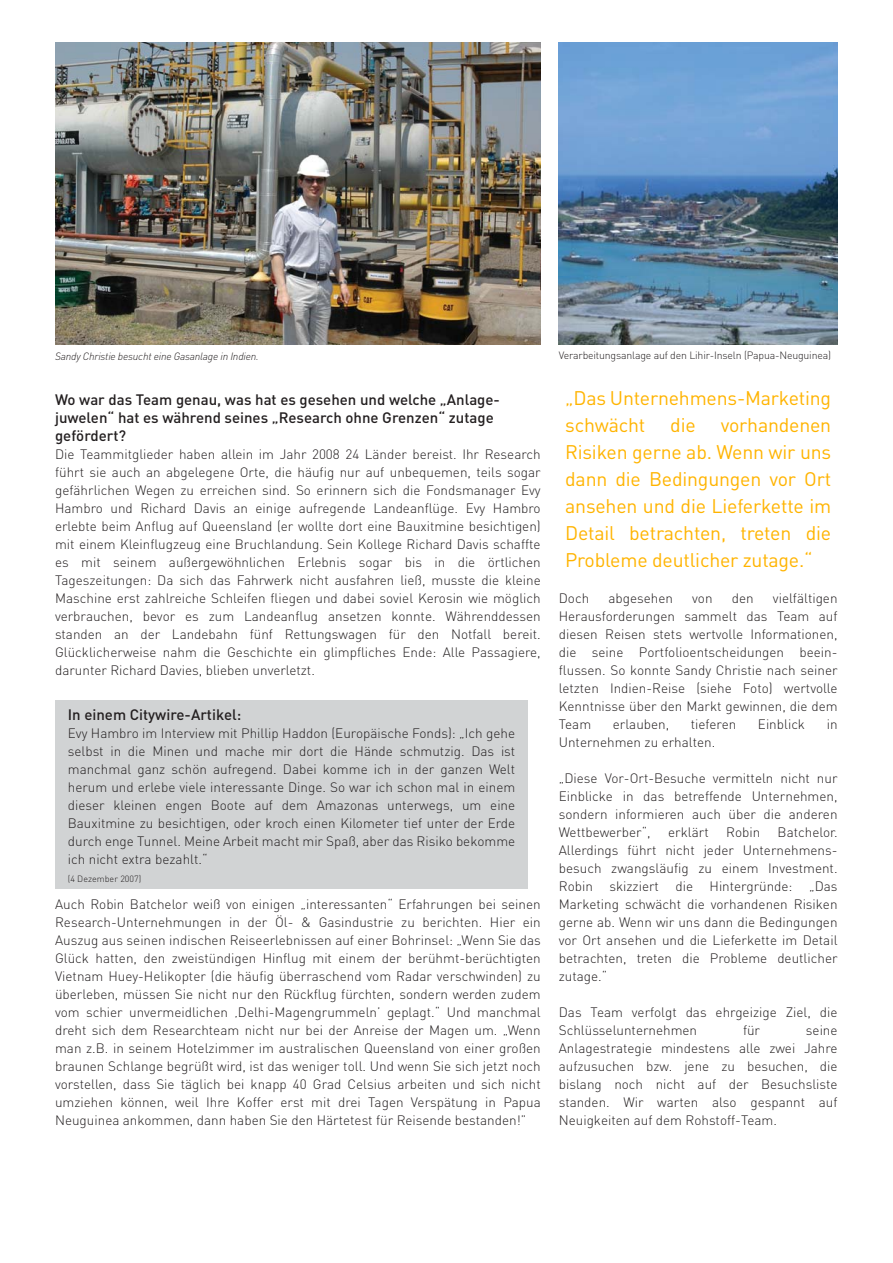
<style>
.page{position:relative;width:893px;height:1263px;background:#fff}
.page>*{position:absolute;margin:0;border:0;box-sizing:border-box;transform-origin:0 0}
.t1{font:19.5px/27px "DIN";letter-spacing:-.01em;color:#ffb400}
.t2{font:500 15px/18px "DIN";color:#231f20}
.t3{font:300 13.5px/18px "DIN";color:#231f20;text-align:justify}
.t4{font:300 10.5px "DIN";letter-spacing:-.015em;color:#231f20}
.t5{font:italic 300 10.5px "DIN";letter-spacing:-.02em;color:#231f20}
.t6{font:300 9px "DIN";color:#231f20}
</style>
<div class="page">
<div style="left:55px;top:701px;width:473px;height:188px;background:#d1d3d4"></div>
<img style="left:559px;top:43px;width:278px;height:302px">
<img style="left:55px;top:43px;width:486px;height:302px">
<p class="t5" style="left:55px;top:352px;width:205px">Sandy Christie besucht eine Gasanlage in Indien.</p>
<p class="t4" style="left:559px;top:352px;width:274px">Verarbeitungsanlage auf den Lihir-Inseln (Papua-Neuguinea)</p>
<h1 class="t1" style="left:565px;top:387px;width:267px">„Das Unternehmens-Marketing schwächt</h1>
<p class="t2" style="left:55px;top:392px;width:446px">Wo war das Team genau, was hat es gesehen und welche „Anlage&shy;juwelen“ hat es während seines „Research ohne Grenzen“ zutage gefördert?</p>
<p class="t3" style="left:55px;top:447px;width:487px">Die Teammitglieder haben allein im Jahr 2008 24 Länder bereist. Ihr Research führt sie auch an abgelegene Orte, die häufig nur auf unbequemen, teils sogar gefährlichen Wegen zu erreichen sind. So erinnern sich die Fondsmanager Evy Hambro und Richard Davis an einige aufregende Landeanflüge. Evy Hambro erlebte beim Anflug auf Queensland (er wollte dort eine Bauxitmine besichtigen) mit einem Kleinflugzeug eine Bruchlandung. Sein Kollege Richard Davis schaffte es mit seinem außergewöhnlichen Erlebnis sogar bis in die örtlichen Tageszeitungen: Da sich das Fahrwerk nicht ausfahren ließ, musste die kleine Maschine erst zahlreiche Schleifen fliegen und dabei soviel Kerosin wie möglich verbrauchen, bevor es zum Landeanflug ansetzen konnte. Währenddessen standen an der Landebahn fünf Rettungswagen für den Notfall bereit.<br>Glücklicherweise nahm die Geschichte ein glimpfliches Ende: Alle Passagiere, darunter Richard Davies, blieben unverletzt.</p>
<h1 class="t1" style="left:670px;top:414px;width:27px">die</h1>
<h1 class="t1" style="left:565px;top:414px;width:267px;text-align:justify;text-indent:156px">vorhandenen Risiken gerne ab. Wenn wir uns dann die Bedingungen vor Ort ansehen und die Lieferkette im Detail betrachten, treten die Probleme deutlicher zutage.“</h1>
<p class="t3" style="left:559px;top:591px;width:32px">Doch</p>
<p class="t3" style="left:608px;top:591px;width:66px">abgesehen</p>
<p class="t3" style="left:692px;top:591px;width:22px">von</p>
<p class="t3" style="left:732px;top:591px;width:23px">den</p>
<p class="t3" style="left:559px;top:591px;width:280px;text-indent:214px">vielfältigen Herausforderungen sammelt das Team auf diesen Reisen stets wertvolle Informationen, die seine Portfolioentscheidungen beein&shy;flussen. So konnte Sandy Christie nach seiner letzten Indien-Reise (siehe Foto) wertvolle Kenntnisse über den Markt gewinnen, die dem Team</p>
<p class="t2" style="left:68px;top:707px;width:175px">In einem Citywire-Artikel:</p>
<p class="t3" style="left:68px;top:726px;width:449px">Evy Hambro im Interview mit Phillip Haddon (Europäische Fonds): „Ich gehe selbst in die Minen und mache mir dort die Hände schmutzig. Das ist manchmal ganz schön aufregend. Dabei komme ich in der ganzen Welt herum und erlebe viele interessante Dinge. So war ich schon mal in einem dieser kleinen engen Boote auf dem Amazonas unterwegs, um eine Bauxitmine zu besichtigen, oder kroch einen Kilometer tief unter der Erde durch enge Tunnel. Meine Arbeit macht mir Spaß, aber das Risiko bekomme ich nicht extra bezahlt.“</p>
<p class="t6" style="left:68px;top:876px;width:75px">(4 Dezember 2007)</p>
<p class="t3" style="left:613px;top:717px;width:58px">erlauben,</p>
<p class="t3" style="left:691px;top:717px;width:47px">tieferen</p>
<p class="t3" style="left:758px;top:717px;width:49px">Einblick</p>
<p class="t3" style="left:827px;top:717px;width:12px">in</p>
<p class="t3" style="left:559px;top:735px;width:158px">Unternehmen zu erhalten.</p>
<p class="t3" style="left:559px;top:771px;width:280px">„Diese Vor-Ort-Besuche vermitteln nicht nur Einblicke in das betreffende Unternehmen, sondern informieren auch über die anderen Wettbewerber“,</p>
<p class="t3" style="left:559px;top:825px;width:280px;text-indent:219px">Batchelor.<br>Allerdings führt nicht jeder Unternehmens&shy;besuch zwangsläufig zu einem Investment.<br>Robin skizziert die Hintergründe: „Das Marketing schwächt die vorhandenen Risiken gerne ab. Wenn wir uns dann die Bedingungen vor Ort ansehen und die Lieferkette im Detail betrachten, treten die Probleme deutlicher zutage.“</p>
<p class="t3" style="left:559px;top:1005px;width:280px">Das Team verfolgt das ehrgeizige Ziel, die<br>Schlüsselunternehmen</p>
<p class="t3" style="left:668px;top:825px;width:42px">erklärt</p>
<p class="t3" style="left:726px;top:825px;width:36px">Robin</p>
<p class="t3" style="left:55px;top:897px;width:487px">Auch Robin Batchelor weiß von einigen „interessanten“ Erfahrungen bei seinen Research-Unternehmungen in der Öl- &amp; Gasindustrie zu berichten. Hier ein Auszug aus seinen indischen Reiseerlebnissen auf einer Bohrinsel: „Wenn Sie das Glück hatten, den zweistündigen Hinflug mit einem der berühmt-berüchtigten Vietnam Huey-Helikopter (die häufig überraschend vom Radar verschwinden) zu überleben, müssen Sie nicht nur den Rückflug fürchten, sondern werden zudem vom schier unvermeidlichen ‚Delhi-Magengrummeln’ geplagt.“ Und manchmal dreht sich dem Researchteam nicht nur bei der Anreise der Magen um. „Wenn man z.B. in seinem Hotelzimmer im australischen Queensland von einer großen braunen Schlange begrüßt wird, ist das weniger toll. Und wenn Sie sich jetzt noch vorstellen, dass Sie täglich bei knapp 40 Grad Celsius arbeiten und sich nicht umziehen können, weil Ihre Koffer erst mit drei Tagen Verspätung in Papua Neuguinea ankommen, dann haben Sie den Härtetest für Reisende bestanden!”</p>
<p class="t3" style="left:559px;top:1023px;width:280px;text-indent:247px">seine Anlagestrategie mindestens alle zwei Jahre aufzusuchen bzw. jene zu besuchen, die bislang noch nicht auf der Besuchsliste standen. Wir warten also gespannt auf Neuigkeiten auf dem Rohstoff-Team.</p>
<p class="t3" style="left:743px;top:1023px;width:19px">für</p>
</div>
